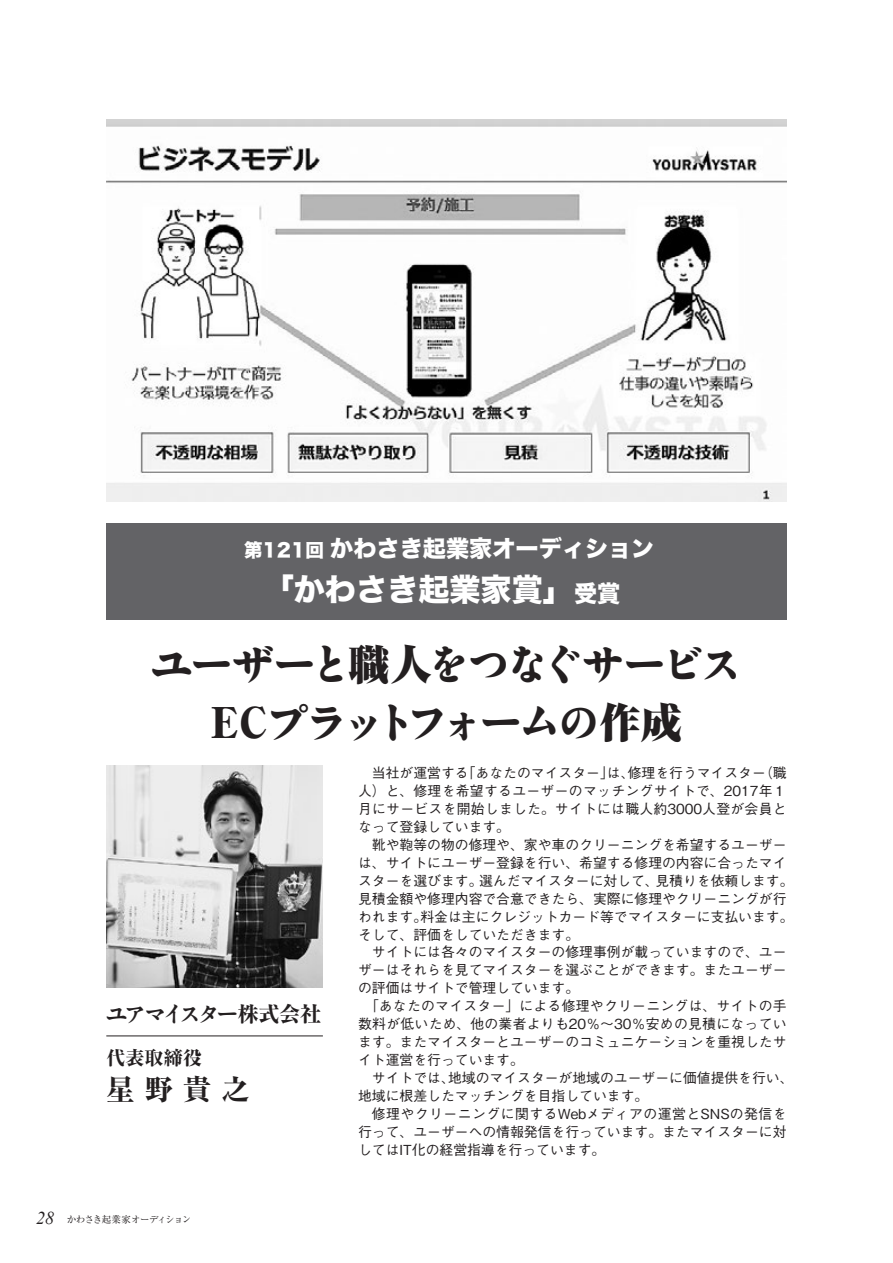
<style>
.page{position:relative;width:893px;height:1263px;background:#fff}
.page>*{position:absolute;margin:0;border:0;box-sizing:border-box;transform-origin:0 0}
.t1{font:40.8px/58.5px "Antique Std ANDB";letter-spacing:-.06em;color:#231f20;text-align:center}
.t2{font:31.2px "Hira Kaku Std W8";color:#fff}
.t3{font:800 28.65px "Ryumin";color:#231f20}
.t4{font:23.1px "Hira Kaku Std W8";color:#fff}
.t5{font:21.3px "Antique Std ANM";letter-spacing:-.14em;color:#231f20}
.t6{font:800 19.2px "Ryumin";color:#231f20}
.t7{font:500 13.8px/18px "Gothic BBB Pr 6";color:#231f20}
.t8{font:9.6px "Ryumin";letter-spacing:-.06em;color:#231f20}
.s1{font-size:18.45px}
.s2{font-size:23.1px}
.s3{font-family:"Ryumin";font-weight:900}
.s4{font-family:"Ryumin Pro";font-weight:900}
.s5{font-family:"Ryumin";font-weight:800}
.s6{font-family:"Times New Roman";font-style:italic;font-size:18px}
</style>
<div class="page">
<img style="left:106px;top:119px;width:681px;height:383px">
<img style="left:106px;top:765px;width:217px;height:222px">
<hr style="left:106px;top:1036px;width:217px;height:1px;background:#231f20">
<div style="left:106px;top:523px;width:681px;height:97px;background:#636366"></div>
<h3 class="t4" style="left:244px;top:535px;width:412px"><span class="s1">第121回</span> かわさき起業家オーディション</h3>
<h2 class="t2" style="left:263px;top:572px;width:359px">「かわさき起業家賞」<span class="s2">受賞</span></h2>
<h1 class="t1" style="left:151px;top:631px;width:592px">ユーザーと<span class="s3">職人</span>をつなぐサービス<br><span class="s4">EC</span>プラットフォームの<span class="s3">作成</span></h1>
<h3 class="t5" style="left:106px;top:999px;width:217px">ユアマイスター<span class="s5">株式会社</span></h3>
<h3 class="t6" style="left:106px;top:1046px;width:97px">代表取締役</h3>
<h3 class="t3" style="left:106px;top:1071px;width:145px">星野貴之</h3>
<p class="t8" style="left:36px;top:1214px;width:157px"><span class="s6">28</span> かわさき起業家オーディション</p>
<p class="t7" style="left:358px;top:763px;width:437px">　当社が運営する「あなたのマイスター」は、修理を行うマイスター（職人）と、修理を希望するユーザーのマッチングサイトで、2017年１月にサービスを開始しました。サイトには職人約3000人登が会員となって登録しています。<br>　靴や鞄等の物の修理や、家や車のクリーニングを希望するユーザーは、サイトにユーザー登録を行い、希望する修理の内容に合ったマイスターを選びます。選んだマイスターに対して、見積りを依頼します。見積金額や修理内容で合意できたら、実際に修理やクリーニングが行われます。料金は主にクレジットカード等でマイスターに支払います。そして、評価をしていただきます。<br>　サイトには各々のマイスターの修理事例が載っていますので、ユーザーはそれらを見てマイスターを選ぶことができます。またユーザーの評価はサイトで管理しています。<br>　「あなたのマイスター」による修理やクリーニングは、サイトの手数料が低いため、他の業者よりも20％～30％安めの見積になっています。またマイスターとユーザーのコミュニケーションを重視したサイト運営を行っています。<br>　サイトでは、地域のマイスターが地域のユーザーに価値提供を行い、地域に根差したマッチングを目指しています。<br>　修理やクリーニングに関するWebメディアの運営とSNSの発信を行って、ユーザーへの情報発信を行っています。またマイスターに対してはIT化の経営指導を行っています。</p>
</div>
